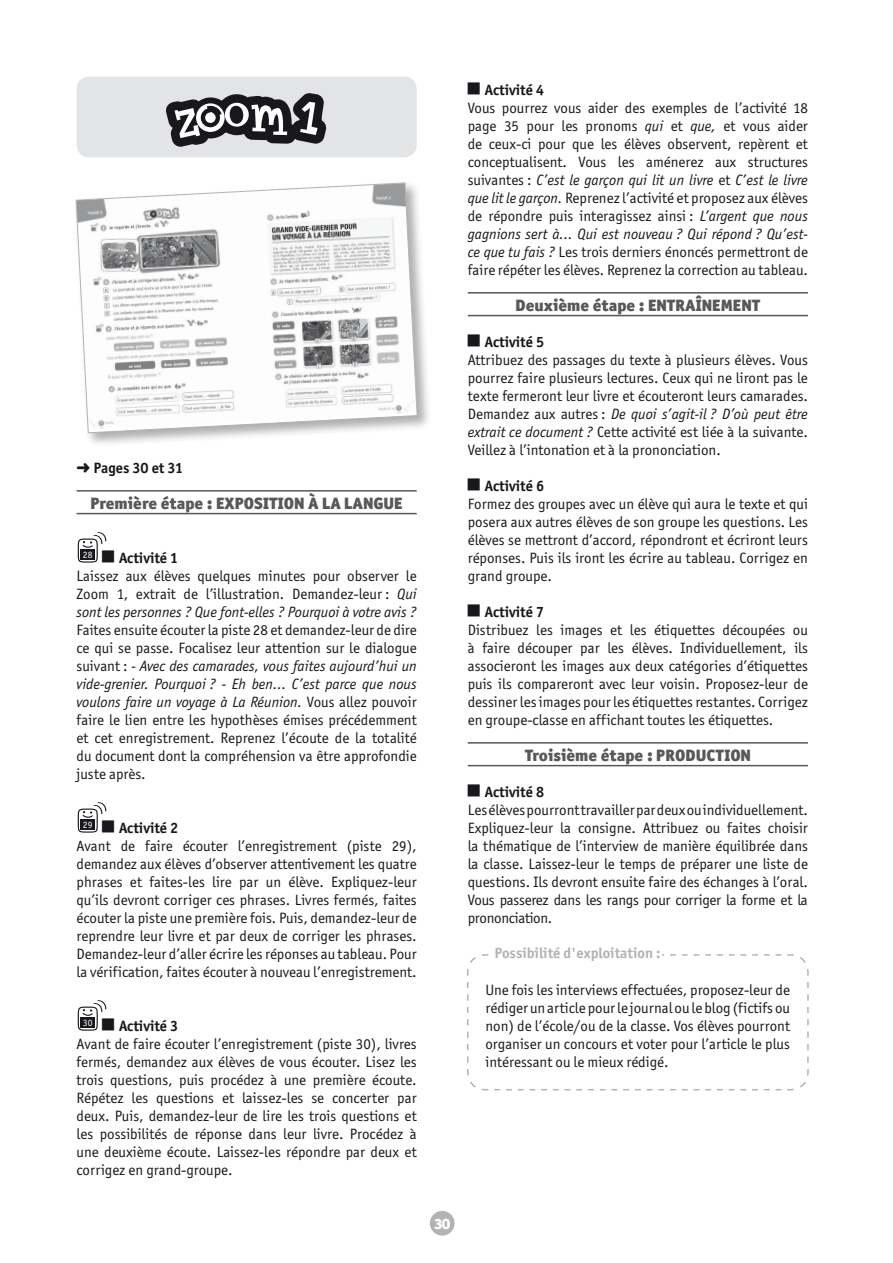
<style>
.page{position:relative;width:893px;height:1263px;background:#fff}
.page>*{position:absolute;margin:0;border:0;box-sizing:border-box;transform-origin:0 0}
.t1{font:900 16.5px "Officina Sans ITC Std";color:#58585a}
.t2{font:15px/18px "Officina Sans ITC Std";color:#1a171c;text-align:justify}
.t3{font:700 15px "Officina Sans ITC Std";color:#1a171c}
.t4{font:900 15px "Officina Sans ITC Std";color:#fff}
.t5{font:700 14.85px "Officina Sans ITC Std";color:#b1b3b4}
.t6{font:9.6px "Officina Sans ITC Std";color:#fff}
.s1{font-style:italic}
</style>
<div class="page">
<hr style="left:77px;top:490px;width:340px;height:2px;background:#58585a">
<hr style="left:77px;top:513px;width:340px;height:1px;background:#58585a">
<div style="left:77px;top:77px;width:340px;height:80px;background:#e3e4e5;border-radius:13px"></div>
<svg style="left:166px;top:93px;width:160px;height:54px"></svg>
<div style="left:74px;top:180px;width:357px;height:267px;background:#1a171c;opacity:.35"></div>
<svg style="left:75px;top:182px;width:343px;height:252px"></svg>
<hr style="left:468px;top:292px;width:340px;height:2px;background:#58585a">
<hr style="left:468px;top:315px;width:340px;height:1px;background:#58585a">
<hr style="left:468px;top:742px;width:340px;height:2px;background:#58585a">
<hr style="left:468px;top:765px;width:340px;height:1px;background:#58585a">
<svg style="left:467px;top:954px;width:342px;height:137px"></svg>
<div style="left:494px;top:947px;width:167px;height:17px;background:#fff"></div>
<div style="left:430px;top:1211px;width:25px;height:24px;background:#b1b3b4;border-radius:50%"></div>
<svg style="left:78px;top:532px;width:29px;height:31px"></svg>
<svg style="left:78px;top:802px;width:29px;height:31px"></svg>
<svg style="left:78px;top:1000px;width:29px;height:31px"></svg>
<p class="t3" style="left:77px;top:458px;width:108px">➜ Pages 30 et 31</p>
<p class="t1" style="left:91px;top:492px;width:314px">Première étape : EXPOSITION À LA LANGUE</p>
<p class="t3" style="left:119px;top:548px;width:61px">Activité 1</p>
<p class="t2" style="left:77px;top:566px;width:342px">Laissez aux élèves quelques minutes pour observer le Zoom 1, extrait de l’illustration. Demandez-leur : <span class="s1">Qui sont les personnes ? Que font-elles ? Pourquoi à votre avis ?</span></p>
<p class="t2" style="left:77px;top:620px;width:342px">Faites ensuite écouter la piste 28 et demandez-leur de dire ce qui se passe. Focalisez leur attention sur le dialogue suivant : <span class="s1">- Avec des camarades, vous faites aujourd’hui un vide-grenier. Pourquoi ? - Eh ben… C’est parce que nous voulons faire un voyage à La Réunion.</span> Vous allez pouvoir faire le lien entre les hypothèses émises précédemment et cet enregistrement. Reprenez l’écoute de la totalité du document dont la compréhension va être approfondie juste après.</p>
<p class="t3" style="left:119px;top:818px;width:61px">Activité 2</p>
<p class="t2" style="left:77px;top:836px;width:342px">Avant de faire écouter l’enregistrement (piste 29), demandez aux élèves d’observer attentivement les quatre phrases et faites-les lire par un élève. Expliquez-leur qu’ils devront corriger ces phrases. Livres fermés, faites écouter la piste une première fois. Puis, demandez-leur de reprendre leur livre et par deux de corriger les phrases.<br>Demandez-leur d’aller écrire les réponses au tableau. Pour la vérification, faites écouter à nouveau l’enregistrement.</p>
<p class="t3" style="left:119px;top:1016px;width:61px">Activité 3</p>
<p class="t2" style="left:77px;top:1034px;width:342px">Avant de faire écouter l’enregistrement (piste 30), livres fermés, demandez aux élèves de vous écouter. Lisez les trois questions, puis procédez à une première écoute.<br>Répétez les questions et laissez-les se concerter par deux. Puis, demandez-leur de lire les trois questions et les possibilités de réponse dans leur livre. Procédez à une deuxième écoute. Laissez-les répondre par deux et corrigez en grand-groupe.</p>
<p class="t6" style="left:83px;top:549px;width:11px">28</p>
<p class="t6" style="left:83px;top:819px;width:11px">29</p>
<p class="t6" style="left:83px;top:1017px;width:11px">30</p>
<p class="t3" style="left:485px;top:80px;width:61px">Activité 4</p>
<p class="t2" style="left:468px;top:98px;width:342px">Vous pourrez vous aider des exemples de l’activité 18 page 35 pour les pronoms <span class="s1">qui</span> et <span class="s1">que,</span> et vous aider de ceux-ci pour que les élèves observent, repèrent et conceptualisent. Vous les aménerez aux structures suivantes : <span class="s1">C’est le garçon qui lit un livre</span> et <span class="s1">C’est le livre que lit le garçon.</span> Reprenez l’activité et proposez aux élèves de répondre puis interagissez ainsi : <span class="s1">L’argent que nous gagnions sert à… Qui est nouveau ? Qui répond ? Qu’est&shy;ce que tu fais ?</span> Les trois derniers énoncés permettront de faire répéter les élèves. Reprenez la correction au tableau.</p>
<p class="t1" style="left:515px;top:294px;width:246px">Deuxième étape : ENTRAÎNEMENT</p>
<p class="t3" style="left:485px;top:332px;width:61px">Activité 5</p>
<p class="t2" style="left:468px;top:350px;width:342px">Attribuez des passages du texte à plusieurs élèves. Vous pourrez faire plusieurs lectures. Ceux qui ne liront pas le texte fermeront leur livre et écouteront leurs camarades.<br>Demandez aux autres : <span class="s1">De quoi s’agit-il ? D’où peut être extrait ce document ?</span> Cette activité est liée à la suivante.<br>Veillez à l’intonation et à la prononciation.</p>
<p class="t3" style="left:485px;top:476px;width:61px">Activité 6</p>
<p class="t2" style="left:468px;top:494px;width:342px">Formez des groupes avec un élève qui aura le texte et qui posera aux autres élèves de son groupe les questions. Les élèves se mettront d’accord, répondront et écriront leurs réponses. Puis ils iront les écrire au tableau. Corrigez en grand groupe.</p>
<p class="t3" style="left:485px;top:602px;width:61px">Activité 7</p>
<p class="t2" style="left:468px;top:620px;width:342px">Distribuez les images et les étiquettes découpées ou à faire découper par les élèves. Individuellement, ils associeront les images aux deux catégories d’étiquettes puis ils compareront avec leur voisin. Proposez-leur de dessiner les images pour les étiquettes restantes. Corrigez en groupe-classe en affichant toutes les étiquettes.</p>
<p class="t1" style="left:525px;top:744px;width:228px">Troisième étape : PRODUCTION</p>
<p class="t3" style="left:485px;top:782px;width:61px">Activité 8</p>
<p class="t2" style="left:468px;top:800px;width:342px">Les élèves pourront travailler par deux ou individuellement.<br>Expliquez-leur la consigne. Attribuez ou faites choisir la thématique de l’interview de manière équilibrée dans la classe. Laissez-leur le temps de préparer une liste de questions. Ils devront ensuite faire des échanges à l’oral.<br>Vous passerez dans les rangs pour corriger la forme et la prononciation.</p>
<p class="t5" style="left:494px;top:944px;width:168px">Possibilité d'exploitation :</p>
<p class="t2" style="left:485px;top:980px;width:306px">Une fois les interviews effectuées, proposez-leur de rédiger un article pour le journal ou le blog (fictifs ou non) de l’école/ou de la classe. Vos élèves pourront organiser un concours et voter pour l’article le plus intéressant ou le mieux rédigé.</p>
<p class="t4" style="left:434px;top:1214px;width:18px">30</p>
</div>
